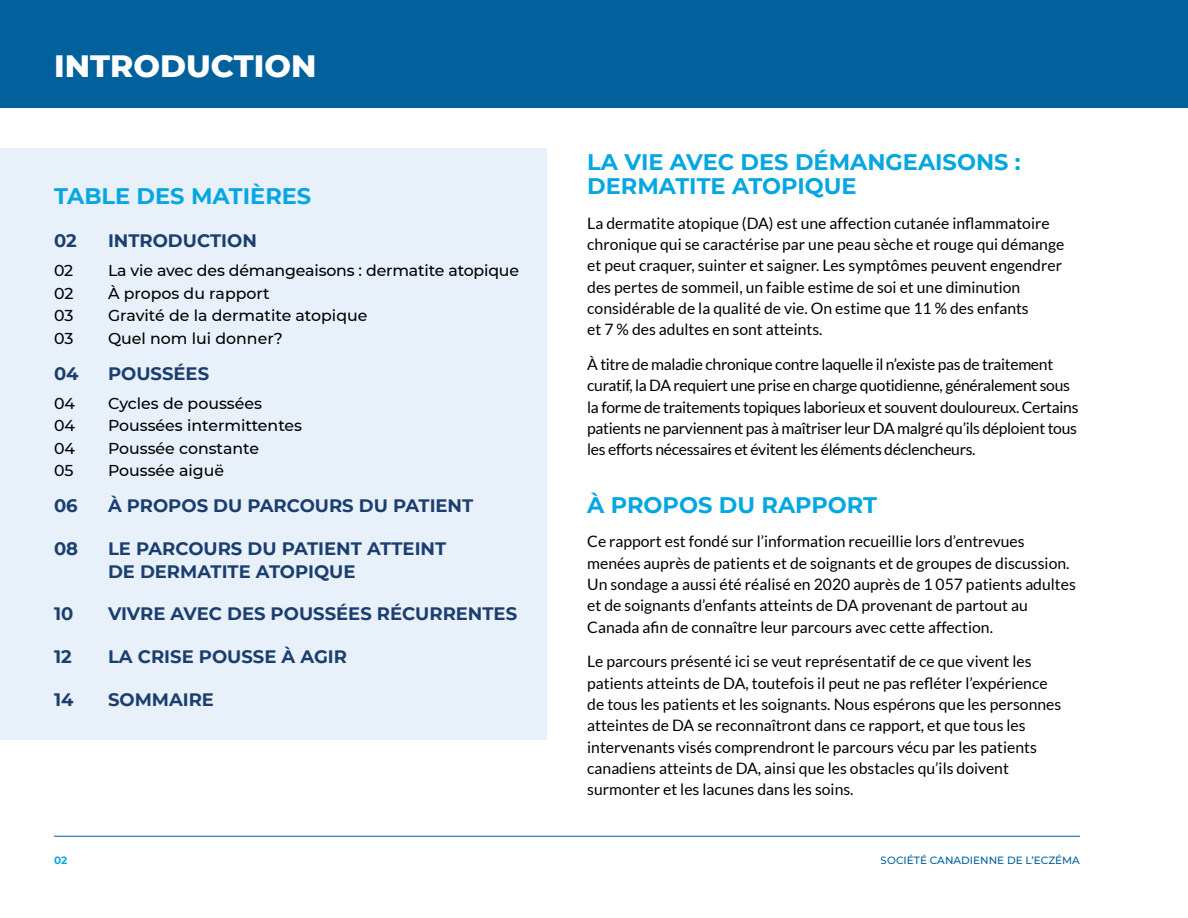
<style>
.page{position:relative;width:1188px;height:918px;background:#fff}
.page>*{position:absolute;margin:0;border:0;box-sizing:border-box;transform-origin:0 0}
.t1{font:800 31.5px "Montserrat";color:#fff}
.t2{font:700 22.5px/23.5px "Montserrat";color:#06a7e0}
.t3{font:700 18px/22.5px "Montserrat";color:#1b3e6f}
.t4{font:15.75px/21.3px "Lato";color:#000}
.t5{font:15.75px/21.3px "Lato";letter-spacing:-.02em;color:#000}
.t6{font:500 15.75px "Montserrat";color:#000}
.t7{font:500 10.5px "Montserrat";color:#00619d}
.t8{font:700 10.5px "Montserrat";color:#06a7e0}
</style>
<div class="page">
<div style="left:0;top:148px;width:158px;height:592px;background:#e8f1fa"></div>
<div style="left:0;top:0;width:1188px;height:108px;background:#00619d"></div>
<div style="left:20px;top:148px;width:527px;height:592px;background:#e8f1fa"></div>
<hr style="left:54px;top:836px;width:1026px;height:1px;background:#00619d">
<h1 class="t1" style="left:54px;top:42px;width:264px">INTRODUCTION</h1>
<h2 class="t2" style="left:54px;top:183px;width:259px">TABLE DES MATIÈRES</h2>
<p class="t3" style="left:54px;top:228px;width:24px">02</p>
<p class="t3" style="left:108px;top:228px;width:150px">INTRODUCTION</p>
<p class="t6" style="left:54px;top:259px;width:21px">02</p>
<p class="t6" style="left:108px;top:259px;width:413px">La vie avec des démangeaisons : dermatite atopique</p>
<p class="t6" style="left:54px;top:282px;width:21px">02</p>
<p class="t6" style="left:108px;top:282px;width:163px">À propos du rapport</p>
<p class="t6" style="left:54px;top:304px;width:21px">03</p>
<p class="t6" style="left:108px;top:304px;width:261px">Gravité de la dermatite atopique</p>
<p class="t6" style="left:54px;top:327px;width:21px">03</p>
<p class="t6" style="left:108px;top:327px;width:176px">Quel nom lui donner?</p>
<p class="t3" style="left:54px;top:361px;width:26px">04</p>
<p class="t3" style="left:108px;top:361px;width:103px">POUSSÉES</p>
<p class="t6" style="left:54px;top:392px;width:23px">04</p>
<p class="t6" style="left:108px;top:392px;width:155px">Cycles de poussées</p>
<p class="t6" style="left:54px;top:415px;width:23px">04</p>
<p class="t6" style="left:108px;top:415px;width:196px">Poussées intermittentes</p>
<p class="t6" style="left:54px;top:437px;width:23px">04</p>
<p class="t6" style="left:108px;top:437px;width:153px">Poussée constante</p>
<p class="t6" style="left:54px;top:460px;width:21px">05</p>
<p class="t6" style="left:108px;top:460px;width:118px">Poussée aiguë</p>
<p class="t3" style="left:54px;top:494px;width:25px">06</p>
<p class="t3" style="left:108px;top:494px;width:367px">À PROPOS DU PARCOURS DU PATIENT</p>
<p class="t3" style="left:54px;top:536px;width:26px">08</p>
<p class="t3" style="left:108px;top:536px;width:340px">LE PARCOURS DU PATIENT ATTEINT<br>DE DERMATITE ATOPIQUE</p>
<p class="t3" style="left:54px;top:602px;width:21px">10</p>
<p class="t3" style="left:108px;top:602px;width:411px">VIVRE AVEC DES POUSSÉES RÉCURRENTES</p>
<p class="t3" style="left:54px;top:644px;width:19px">12</p>
<p class="t3" style="left:108px;top:644px;width:241px">LA CRISE POUSSE À AGIR</p>
<p class="t3" style="left:54px;top:687px;width:21px">14</p>
<p class="t3" style="left:108px;top:687px;width:108px">SOMMAIRE</p>
<h2 class="t2" style="left:587px;top:149px;width:435px">LA VIE AVEC DES DÉMANGEAISONS :<br>DERMATITE ATOPIQUE</h2>
<p class="t4" style="left:587px;top:212px;width:479px">La dermatite atopique (DA) est une affection cutanée inflammatoire chronique qui se caractérise par une peau sèche et rouge qui démange et peut craquer, suinter et saigner. Les symptômes peuvent engendrer des pertes de sommeil, un faible estime de soi et une diminution considérable de la qualité de vie. On estime que 11 % des enfants<br>et 7 % des adultes en sont atteints.</p>
<p class="t5" style="left:587px;top:354px;width:493px">À titre de maladie chronique contre laquelle il n’existe pas de traitement curatif, la DA requiert une prise en charge quotidienne, généralement sous la forme de traitements topiques laborieux et souvent douloureux. Certains patients ne parviennent pas à maîtriser leur DA malgré qu’ils déploient tous les efforts nécessaires et évitent les éléments déclencheurs.</p>
<h2 class="t2" style="left:587px;top:492px;width:291px">À PROPOS DU RAPPORT</h2>
<p class="t4" style="left:587px;top:531px;width:490px">Ce rapport est fondé sur l’information recueillie lors d’entrevues menées auprès de patients et de soignants et de groupes de discussion.<br>Un sondage a aussi été réalisé en 2020 auprès de 1 057 patients adultes et de soignants d’enfants atteints de DA provenant de partout au Canada afin de connaître leur parcours avec cette affection.</p>
<p class="t4" style="left:587px;top:651px;width:476px">Le parcours présenté ici se veut représentatif de ce que vivent les patients atteints de DA, toutefois il peut ne pas refléter l’expérience de tous les patients et les soignants. Nous espérons que les personnes atteintes de DA se reconnaîtront dans ce rapport, et que tous les intervenants visés comprendront le parcours vécu par les patients canadiens atteints de DA, ainsi que les obstacles qu’ils doivent surmonter et les lacunes dans les soins.</p>
<p class="t8" style="left:54px;top:853px;width:15px">02</p>
<p class="t7" style="left:881px;top:853px;width:201px">SOCIÉTÉ CANADIENNE DE L’ECZÉMA</p>
</div>
